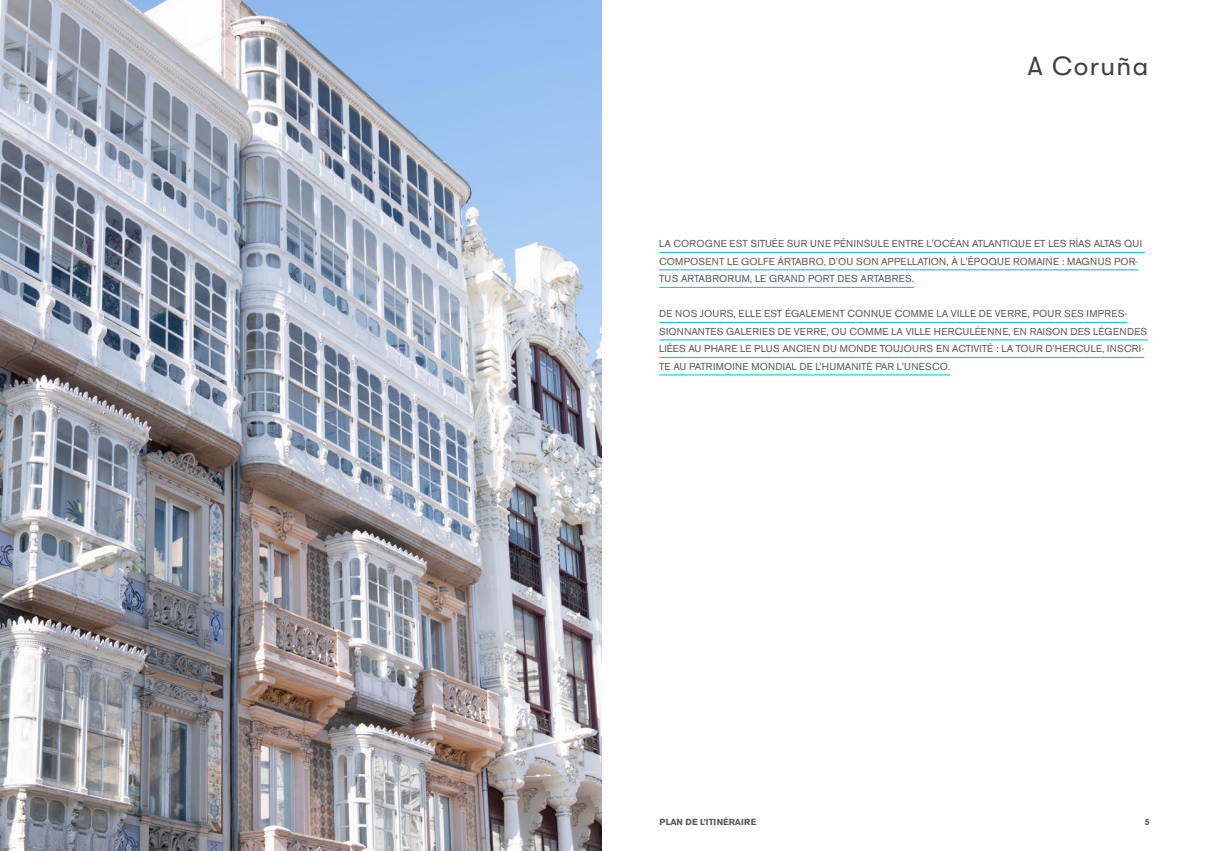
<style>
.page{position:relative;width:1205px;height:851px;background:#fff}
.page>*{position:absolute;margin:0;border:0;box-sizing:border-box;transform-origin:0 0}
.t1{font:26.25px "GT Walsheim";letter-spacing:.05em;color:#414042}
.t2{font:10px/17.5px "Akzidenz Grotesk BE";letter-spacing:.02em;color:#58595b}
.t3{font:700 8.75px "Akzidenz Grotesk BE";color:#58595b}
</style>
<div class="page">
<img style="left:0;top:0;width:601px;height:850px">
<hr style="left:659px;top:252px;width:486px;height:1px;background:#00bbd7">
<hr style="left:659px;top:269px;width:479px;height:1px;background:#00bbd7">
<hr style="left:659px;top:287px;width:255px;height:1px;background:#00bbd7">
<hr style="left:659px;top:322px;width:468px;height:1px;background:#00bbd7">
<hr style="left:659px;top:339px;width:489px;height:1px;background:#00bbd7">
<hr style="left:659px;top:357px;width:485px;height:1px;background:#00bbd7">
<hr style="left:659px;top:374px;width:291px;height:1px;background:#00bbd7">
<h1 class="t1" style="left:1027px;top:51px;width:122px">A Coruña</h1>
<p class="t2" style="left:659px;top:235px;width:484px">LA COROGNE EST SITUÉE SUR UNE PÉNINSULE ENTRE L'OCÉAN ATLANTIQUE ET LES RÍAS ALTAS QUI<br>COMPOSENT LE GOLFE ÁRTABRO, D’OU SON APPELLATION, À L'ÉPOQUE ROMAINE : MAGNUS POR-<br>TUS ARTABRORUM, LE GRAND PORT DES ARTABRES.</p>
<p class="t2" style="left:659px;top:305px;width:489px">DE NOS JOURS, ELLE EST ÉGALEMENT CONNUE COMME LA VILLE DE VERRE, POUR SES IMPRES-SIONNANTES GALERIES DE VERRE, OU COMME LA VILLE HERCULÉENNE, EN RAISON DES LÉGENDES LIÉES AU PHARE LE PLUS ANCIEN DU MONDE TOUJOURS EN ACTIVITÉ : LA TOUR D'HERCULE, INSCRI-TE AU PATRIMOINE MONDIAL DE L’HUMANITÉ PAR L'UNESCO.</p>
<p class="t3" style="left:659px;top:817px;width:98px">PLAN DE L’ITINÉRAIRE</p>
<p class="t3" style="left:1144px;top:817px;width:6px">5</p>
</div>
